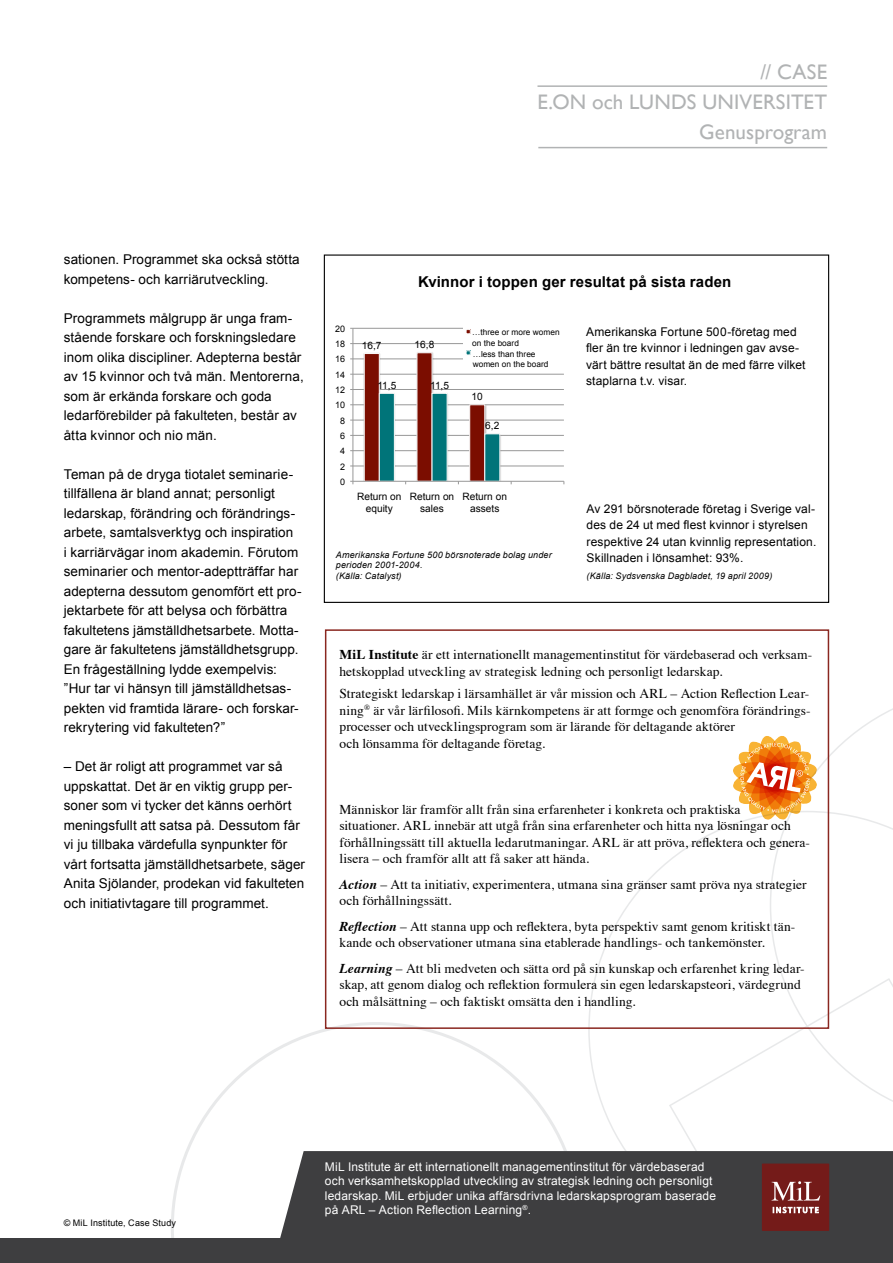
<style>
.page{position:relative;width:893px;height:1263px;background:#fff}
.page>*{position:absolute;margin:0;border:0;box-sizing:border-box;transform-origin:0 0}
.t1{font:21px/30px "Gill Sans";letter-spacing:.005em;color:#b1b3b4;text-align:right}
.t2{font:700 15px "Arial";letter-spacing:.01em;color:#000}
.t3{font:13.5px/16.5px "Times";letter-spacing:.005em;color:#000}
.t4{font:13.5px/19.5px "Arial";letter-spacing:.005em;color:#000}
.t5{font:12px/16.5px "Arial";letter-spacing:.01em;color:#000}
.t6{font:12px/14.4px "Arial";letter-spacing:.01em;color:#fff}
.t7{font:10.05px/12.3px "Arial";color:#000;text-align:center}
.t8{font:italic 9px/10.5px "Arial";letter-spacing:.02em;color:#000}
.t9{font:9px "Arial";letter-spacing:.02em;color:#000}
.t10{font:8.25px/10.2px "Arial";color:#000}
.t11{font:7.35px "Arial";color:#000}
.s1{font-weight:700}
.s2{font-weight:700;font-style:italic}
</style>
<div class="page">
<svg style="left:818px;top:686px;width:75px;height:125px"></svg>
<svg style="left:588px;top:811px;width:305px;height:340px"></svg>
<svg style="left:171px;top:1022px;width:396px;height:216px"></svg>
<div style="left:0;top:1238px;width:893px;height:25px;background:#3e3e40"></div>
<div style="left:278px;top:1151px;width:615px;height:87px;background:#3e3e40"></div>
<hr style="left:353px;top:466px;width:211px;height:1px;background:#989898">
<hr style="left:353px;top:450px;width:211px;height:1px;background:#989898">
<hr style="left:353px;top:435px;width:211px;height:1px;background:#989898">
<hr style="left:353px;top:420px;width:211px;height:1px;background:#989898">
<hr style="left:353px;top:404px;width:211px;height:1px;background:#989898">
<hr style="left:353px;top:389px;width:211px;height:1px;background:#989898">
<hr style="left:353px;top:374px;width:211px;height:1px;background:#989898">
<hr style="left:353px;top:359px;width:211px;height:1px;background:#989898">
<hr style="left:353px;top:343px;width:211px;height:1px;background:#989898">
<hr style="left:353px;top:328px;width:211px;height:1px;background:#989898">
<img style="left:361px;top:353px;width:3px;height:128px">
<img style="left:500px;top:404px;width:3px;height:77px">
<hr style="left:353px;top:328px;width:1px;height:153px;background:#989898">
<hr style="left:353px;top:481px;width:211px;height:1px;background:#989898">
<div style="left:463px;top:326px;width:105px;height:45px;background:#fff"></div>
<svg style="left:466px;top:329px;width:5px;height:5px"></svg>
<svg style="left:364px;top:350px;width:136px;height:134px"></svg>
<hr style="left:537px;top:85px;width:290px;height:2px;background:#b1b3b4">
<hr style="left:538px;top:147px;width:289px;height:1px;background:#b1b3b4">
<div style="left:325px;top:629px;width:504px;height:400px;border:2px solid #8a2720"></div>
<svg style="left:732px;top:736px;width:86px;height:85px"></svg>
<div style="left:762px;top:1163px;width:67px;height:67px;background:#741b19"></div>
<svg style="left:773px;top:1207px;width:46px;height:6px"></svg>
<svg style="left:772px;top:1181px;width:48px;height:19px"></svg>
<h1 class="t1" style="left:537px;top:57px;width:291px">// CASE<br>E.ON och LUNDS UNIVERSITET<br>Genusprogram</h1>
<p class="t4" style="left:64px;top:250px;width:238px">sationen. Programmet ska också stötta kompetens- och karriärutveckling.</p>
<p class="t4" style="left:64px;top:308px;width:241px">Programmets målgrupp är unga fram&shy;stående forskare och forskningsledare inom olika discipliner. Adepterna består av 15 kvinnor och två män. Mentorerna, som är erkända forskare och goda ledarförebilder på fakulteten, består av åtta kvinnor och nio män.</p>
<p class="t4" style="left:64px;top:464px;width:239px">Teman på de dryga tiotalet seminarie&shy;tillfällena är bland annat; personligt ledarskap, förändring och förändrings&shy;arbete, samtalsverktyg och inspiration<br>i karriärvägar inom akademin. Förutom seminarier och mentor-adeptträffar har adepterna dessutom genomfört ett pro&shy;jektarbete för att belysa och förbättra fakultetens jämställdhetsarbete. Motta&shy;gare är fakultetens jämställdhetsgrupp.<br>En frågeställning lydde exempelvis: ”Hur tar vi hänsyn till jämställdhetsas&shy;pekten vid framtida lärare- och forskar&shy;rekrytering vid fakulteten?”</p>
<p class="t4" style="left:64px;top:757px;width:243px">– Det är roligt att programmet var så uppskattat. Det är en viktig grupp per&shy;soner som vi tycker det känns oerhört meningsfullt att satsa på. Dessutom får vi ju tillbaka värdefulla synpunkter för vårt fortsatta jämställdhetsarbete, säger Anita Sjölander, prodekan vid fakulteten och initiativtagare till programmet.</p>
<p class="t11" style="left:270px;top:319px;width:10px">12</p>
<p class="t11" style="left:270px;top:332px;width:10px">10</p>
<p class="t11" style="left:274px;top:357px;width:6px">6</p>
<p class="t11" style="left:274px;top:370px;width:6px">4</p>
<p class="t9" style="left:335px;top:325px;width:12px">20</p>
<p class="t9" style="left:335px;top:341px;width:12px">18</p>
<p class="t9" style="left:335px;top:356px;width:12px">16</p>
<p class="t9" style="left:335px;top:371px;width:12px">14</p>
<p class="t9" style="left:335px;top:387px;width:12px">12</p>
<p class="t9" style="left:335px;top:402px;width:12px">10</p>
<p class="t9" style="left:340px;top:417px;width:7px">8</p>
<p class="t9" style="left:340px;top:432px;width:7px">6</p>
<p class="t9" style="left:340px;top:448px;width:7px">4</p>
<p class="t9" style="left:340px;top:463px;width:7px">2</p>
<p class="t9" style="left:340px;top:478px;width:7px">0</p>
<p class="t2" style="left:418px;top:272px;width:315px">Kvinnor i toppen ger resultat på sista raden</p>
<p class="t7" style="left:362px;top:340px;width:21px">16,7</p>
<p class="t7" style="left:415px;top:339px;width:21px">16,8</p>
<p class="t7" style="left:377px;top:380px;width:20px">11,5</p>
<p class="t7" style="left:430px;top:380px;width:20px">11,5</p>
<p class="t10" style="left:472px;top:328px;width:89px">…three or more women on the board</p>
<p class="t10" style="left:473px;top:349px;width:77px">…less than three women on the board</p>
<p class="t7" style="left:472px;top:391px;width:13px">10</p>
<p class="t7" style="left:485px;top:421px;width:16px">6,2</p>
<p class="t5" style="left:586px;top:324px;width:221px">Amerikanska Fortune 500-företag med fler än tre kvinnor i ledningen gav avse&shy;värt bättre resultat än de med färre vilket staplarna t.v. visar.</p>
<p class="t7" style="left:357px;top:491px;width:46px">Return on equity</p>
<p class="t7" style="left:410px;top:491px;width:46px">Return on sales</p>
<p class="t7" style="left:463px;top:491px;width:46px">Return on assets</p>
<p class="t8" style="left:336px;top:549px;width:217px">Amerikanska Fortune 500 börsnoterade bolag under perioden 2001-2004.<br>(Källa: Catalyst)</p>
<p class="t5" style="left:587px;top:500px;width:231px">Av 291 börsnoterade företag i Sverige val&shy;des de 24 ut med flest kvinnor i styrelsen respektive 24 utan kvinnlig representation.<br>Skillnaden i lönsamhet: 93%.</p>
<p class="t8" style="left:587px;top:570px;width:187px">(Källa: Sydsvenska Dagbladet, 19 april 2009)</p>
<p class="t3" style="left:339px;top:645px;width:474px"><span class="s1">MiL Institute</span> är ett internationellt managementinstitut för värdebaserad och verksam&shy;hetskopplad utveckling av strategisk ledning och personligt ledarskap.</p>
<p class="t3" style="left:339px;top:684px;width:473px">Strategiskt ledarskap i lärsamhället är vår mission och ARL – Action Reflection Lear&shy;ning<sup>®</sup> är vår lärfilosofi. Mils kärnkompetens är att formge och genomföra förändrings&shy;processer och utvecklingsprogram som är lärande för deltagande aktörer<br>och lönsamma för deltagande företag.</p>
<p class="t3" style="left:339px;top:800px;width:472px">Människor lär framför allt från sina erfarenheter i konkreta och praktiska<br>situationer. ARL innebär att utgå från sina erfarenheter och hitta nya lösningar och förhållningssätt till aktuella ledarutmaningar. ARL är att pröva, reflektera och genera&shy;lisera – och framför allt att få saker att hända.</p>
<p class="t3" style="left:339px;top:875px;width:469px"><span class="s2">Action</span> – Att ta initiativ, experimentera, utmana sina gränser samt pröva nya strategier och förhållningssätt.</p>
<p class="t3" style="left:339px;top:917px;width:457px"><span class="s2">Reflection</span> – Att stanna upp och reflektera, byta perspektiv samt genom kritiskt tän&shy;kande och observationer utmana sina etablerade handlings- och tankemönster.</p>
<p class="t3" style="left:339px;top:959px;width:467px"><span class="s2">Learning</span> – Att bli medveten och sätta ord på sin kunskap och erfarenhet kring ledar&shy;skap, att genom dialog och reflektion formulera sin egen ledarskapsteori, värdegrund och målsättning – och faktiskt omsätta den i handling.</p>
<p class="t9" style="left:64px;top:1217px;width:114px">© MiL Institute, Case Study</p>
<p class="t6" style="left:325px;top:1160px;width:393px">MiL Institute är ett internationellt managementinstitut för värdebaserad och verksamhetskopplad utveckling av strategisk ledning och personligt ledarskap. MiL erbjuder unika affärsdrivna ledarskapsprogram baserade på ARL – Action Reflection Learning<sup>®</sup>.</p>
</div>
